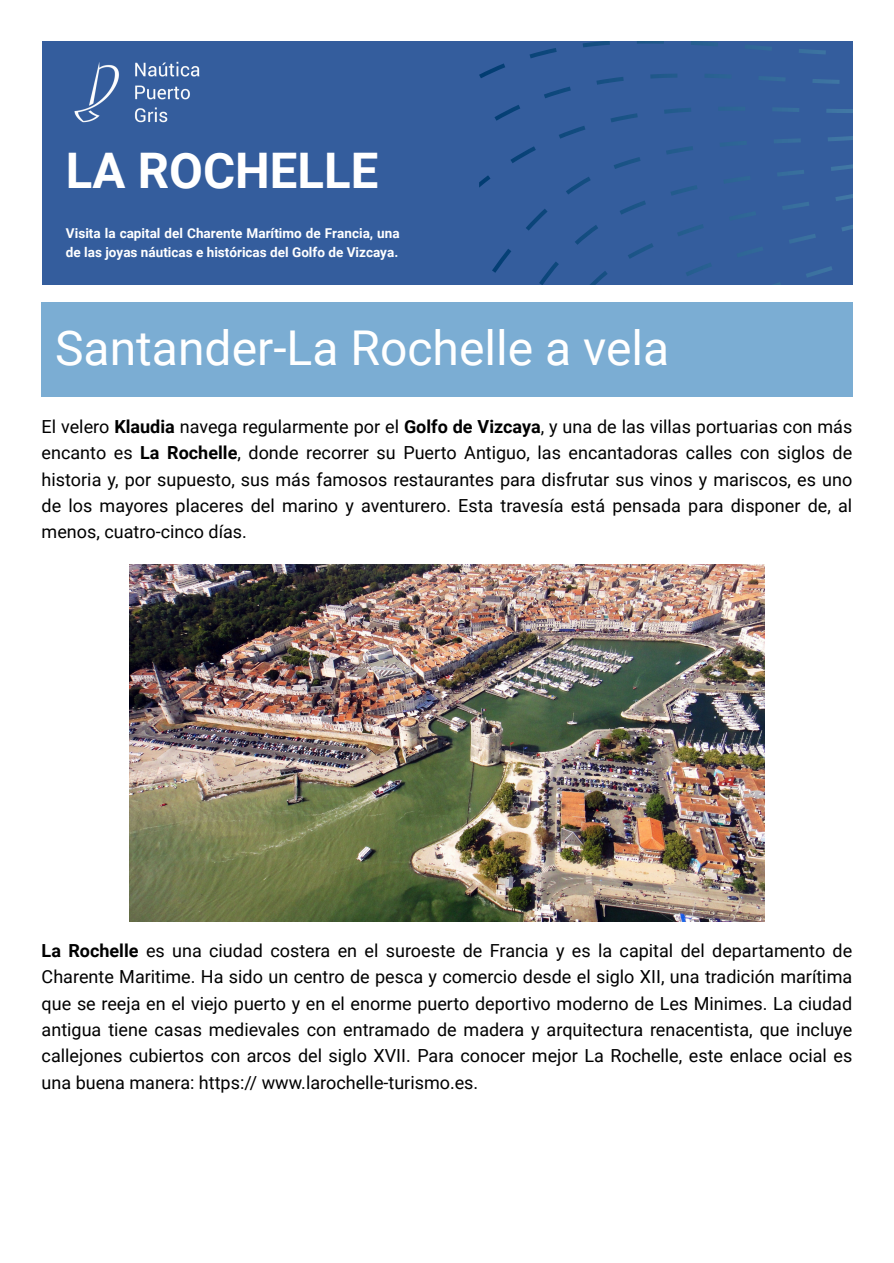
<style>
.page{position:relative;width:894px;height:1263px;background:#fff}
.page>*{position:absolute;margin:0;border:0;box-sizing:border-box;transform-origin:0 0}
.t1{font:700 49.05px "Roboto";color:#fff}
.t2{font:48px "Roboto";color:#fff}
.t3{font:18px/26.4px "Roboto";color:#000;text-align:justify}
.t4{font:700 13.5px/18.6px "Roboto";color:#fff}
.s1{font-weight:700}
</style>
<div class="page">
<div style="left:42px;top:42px;width:810px;height:243px;background:#345d9d"></div>
<svg style="left:479px;top:42px;width:373px;height:243px"></svg>
<img style="left:74px;top:61px;width:126px;height:62px">
<div style="left:42px;top:303px;width:810px;height:94px;background:#7badd3"></div>
<img style="left:129px;top:565px;width:635px;height:356px">
<p class="t1" style="left:66px;top:143px;width:314px">LA ROCHELLE</p>
<p class="t4" style="left:66px;top:225px;width:335px">Visita la capital del Charente Marítimo de Francia, una de las joyas náuticas e históricas del Golfo de Vizcaya.</p>
<p class="t2" style="left:55px;top:320px;width:615px">Santander-La Rochelle a vela</p>
<p class="t3" style="left:42px;top:414px;width:811px">El velero <span class="s1">Klaudia</span> navega regularmente por el <span class="s1">Golfo de Vizcaya</span>, y una de las villas portuarias con más encanto es <span class="s1">La Rochelle</span>, donde recorrer su Puerto Antiguo, las encantadoras calles con siglos de historia y, por supuesto, sus más famosos restaurantes para disfrutar sus vinos y mariscos, es uno de los mayores placeres del marino y aventurero. Esta travesía está pensada para disponer de, al menos, cuatro-cinco días.</p>
<h1 class="t3" style="left:42px;top:938px;width:811px"><span class="s1">La Rochelle</span> es una ciudad costera en el suroeste de Francia y es la capital del departamento de Charente Maritime. Ha sido un centro de pesca y comercio desde el siglo XII, una tradición marítima que se reeja en el viejo puerto y en el enorme puerto deportivo moderno de Les Minimes. La ciudad antigua tiene casas medievales con entramado de madera y arquitectura renacentista, que incluye callejones cubiertos con arcos del siglo XVII. Para conocer mejor La Rochelle, este enlace ocial es una buena manera: https:// www.larochelle-turismo.es.</h1>
</div>
